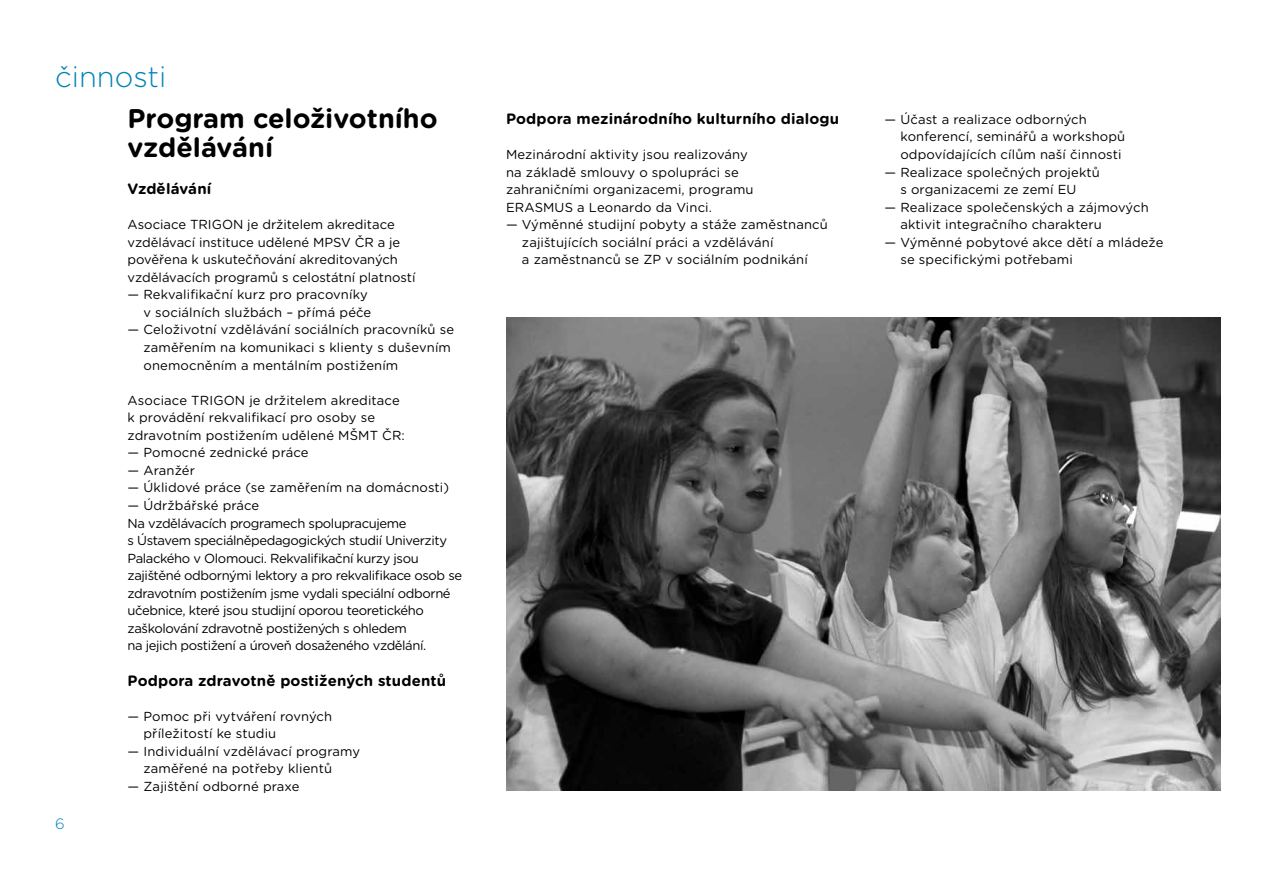
<style>
.page{position:relative;width:1263px;height:893px;background:#fff}
.page>*{position:absolute;margin:0;border:0;box-sizing:border-box;transform-origin:0 0}
.t1{font:300 29.1px "Gotham Rounded";color:#0084b6}
.t2{font:700 27px/29.1px "Gotham Rounded";color:#000}
.t3{font:700 15px "Gotham Rounded";letter-spacing:.01em;color:#000}
.t4{font:300 15px "Gotham Rounded";color:#0084b6}
.t5{font:13.05px/17.5px "Gotham Rounded";letter-spacing:.01em;color:#000}
.t6{font:13.05px/17.5px "Gotham Rounded";letter-spacing:-.03em;color:#000}
</style>
<div class="page">
<img style="left:506px;top:317px;width:714px;height:474px">
<h1 class="t1" style="left:55px;top:57px;width:113px">činnosti</h1>
<p class="t4" style="left:55px;top:814px;width:11px">6</p>
<h2 class="t2" style="left:128px;top:103px;width:312px">Program celoživotního vzdělávání</h2>
<p class="t3" style="left:128px;top:178px;width:85px">Vzdělávání</p>
<p class="t5" style="left:128px;top:215px;width:290px">Asociace TRIGON je držitelem akreditace vzdělávací instituce udělené MPSV ČR a je pověřena k uskutečňování akreditovaných vzdělávacích programů s celostátní platností</p>
<p class="t5" style="left:128px;top:285px;width:245px;text-align:right">— Rekvalifikační kurz pro pracovníky v sociálních službách – přímá péče</p>
<p class="t5" style="left:143px;top:320px;width:312px;text-indent:-16px">— Celoživotní vzdělávání sociálních pracovníků se zaměřením na komunikaci s klienty s duševním onemocněním a mentálním postižením</p>
<p class="t5" style="left:128px;top:391px;width:279px">Asociace TRIGON je držitelem akreditace k provádění rekvalifikací pro osoby se zdravotním postižením udělené MŠMT ČR:</p>
<p class="t5" style="left:128px;top:443px;width:183px">— Pomocné zednické práce</p>
<p class="t5" style="left:128px;top:461px;width:69px">— Aranžér</p>
<p class="t5" style="left:128px;top:478px;width:323px">— Úklidové práce (se zaměřením na domácnosti)</p>
<p class="t6" style="left:128px;top:496px;width:336px">— Údržbářské práce<br>Na vzdělávacích programech spolupracujeme<br>s Ústavem speciálněpedagogických studií Univerzity Palackého v Olomouci. Rekvalifikační kurzy jsou zajištěné odbornými lektory a pro rekvalifikace osob se zdravotním postižením jsme vydali speciální odborné učebnice, které jsou studijní oporou teoretického zaškolování zdravotně postižených s ohledem<br>na jejich postižení a úroveň dosaženého vzdělání.</p>
<p class="t3" style="left:128px;top:669px;width:320px">Podpora zdravotně postižených studentů</p>
<p class="t5" style="left:143px;top:707px;width:190px;text-indent:-16px">— Pomoc při vytváření rovných příležitostí ke studiu</p>
<p class="t5" style="left:143px;top:742px;width:218px;text-indent:-16px">— Individuální vzdělávací programy zaměřené na potřeby klientů</p>
<p class="t5" style="left:128px;top:777px;width:173px">— Zajištění odborné praxe</p>
<p class="t3" style="left:506px;top:108px;width:335px">Podpora mezinárodního kulturního dialogu</p>
<p class="t5" style="left:506px;top:145px;width:249px">Mezinárodní aktivity jsou realizovány na základě smlouvy o spolupráci se zahraničními organizacemi, programu ERASMUS a Leonardo da Vinci.</p>
<p class="t5" style="left:522px;top:215px;width:307px;text-indent:-16px">— Výměnné studijní pobyty a stáže zaměstnanců zajištujících sociální práci a vzdělávání<br>a zaměstnanců se ZP v sociálním podnikání</p>
<p class="t5" style="left:900px;top:110px;width:226px;text-indent:-16px">— Účast a realizace odborných konferencí, seminářů a workshopů odpovídajících cílům naší činnosti</p>
<p class="t5" style="left:884px;top:163px;width:217px;text-align:center">— Realizace společných projektů s organizacemi ze zemí EU</p>
<p class="t5" style="left:900px;top:198px;width:250px;text-indent:-16px">— Realizace společenských a zájmových aktivit integračního charakteru</p>
<p class="t5" style="left:900px;top:233px;width:264px;text-indent:-16px">— Výměnné pobytové akce dětí a mládeže se specifickými potřebami</p>
</div>
